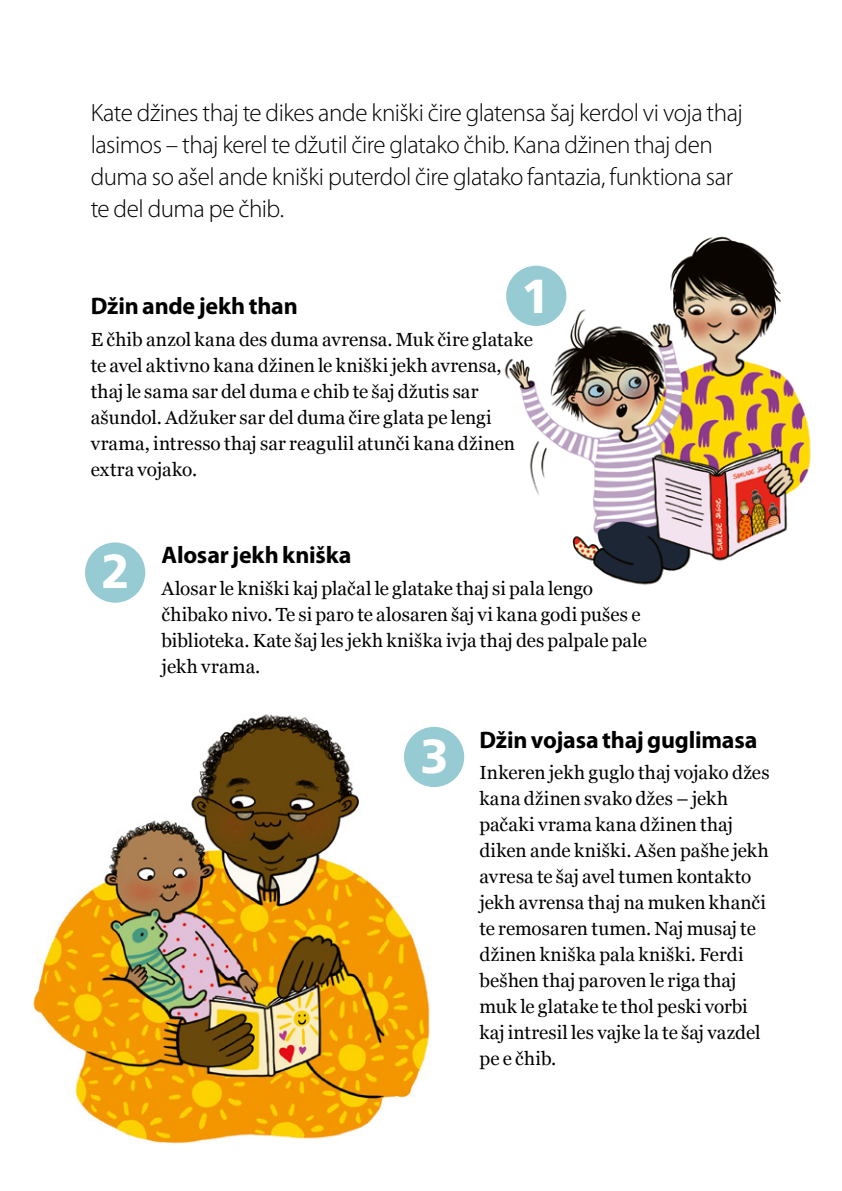
<style>
.page{position:relative;width:842px;height:1191px;background:#fff}
.page>*{position:absolute;margin:0;border:0;box-sizing:border-box;transform-origin:0 0}
.t1{font:800 47.8px "Frutiger SLLOTF";color:#fff}
.t2{font:300 25px/32px "Myriad Pro";letter-spacing:-.02em;color:#000}
.t3{font:700 24px "Myriad Pro";letter-spacing:-.01em;color:#000}
.t4{font:19px/26px "Georgia";color:#000}
</style>
<div class="page">
<img style="left:504px;top:236px;width:307px;height:349px">
<img style="left:33px;top:714px;width:428px;height:430px">
<div style="left:506px;top:266px;width:60px;height:60px;background:#96cbd3;border-radius:50%"></div>
<div style="left:85px;top:542px;width:60px;height:61px;background:#96cbd3;border-radius:50%"></div>
<div style="left:404px;top:727px;width:60px;height:60px;background:#96cbd3;border-radius:50%"></div>
<h2 class="t2" style="left:91px;top:96px;width:654px">Kate džines thaj te dikes ande kniški čire glatensa šaj kerdol vi voja thaj lasimos – thaj kerel te džutil čire glatako čhib. Kana džinen thaj den duma so ašel ande kniški puterdol čire glatako fantazia, funktiona sar te del duma pe čhib.</h2>
<h1 class="t1" style="left:521px;top:267px;width:30px">1</h1>
<p class="t3" style="left:91px;top:290px;width:209px">Džin ande jekh than</p>
<p class="t4" style="left:91px;top:326px;width:444px">E čhib anzol kana des duma avrensa. Muk čire glatake te avel aktivno kana džinen le kniški jekh avrensa, thaj le sama sar del duma e chib te šaj džutis sar ašundol. Adžuker sar del duma čire glata pe lengi vrama, intresso thaj sar reagulil atunči kana džinen extra vojako.</p>
<h1 class="t1" style="left:102px;top:543px;width:30px">2</h1>
<p class="t3" style="left:162px;top:539px;width:191px">Alosar jekh kniška</p>
<p class="t4" style="left:162px;top:574px;width:487px">Alosar le kniški kaj plačal le glatake thaj si pala lengo čhibako nivo. Te si paro te alosaren šaj vi kana godi pušes e biblioteka. Kate šaj les jekh kniška ivja thaj des palpale pale jekh vrama.</p>
<h1 class="t1" style="left:421px;top:727px;width:30px">3</h1>
<p class="t3" style="left:479px;top:724px;width:279px">Džin vojasa thaj guglimasa</p>
<p class="t4" style="left:479px;top:759px;width:292px">Inkeren jekh guglo thaj vojako džes kana džinen svako džes – jekh pačaki vrama kana džinen thaj diken ande kniški. Ašen pašhe jekh avresa te šaj avel tumen kontakto jekh avrensa thaj na muken khanči te remosaren tumen. Naj musaj te džinen kniška pala kniški. Ferdi bešhen thaj paroven le riga thaj muk le glatake te thol peski vorbi kaj intresil les vajke la te šaj vazdel pe e čhib.</p>
</div>
